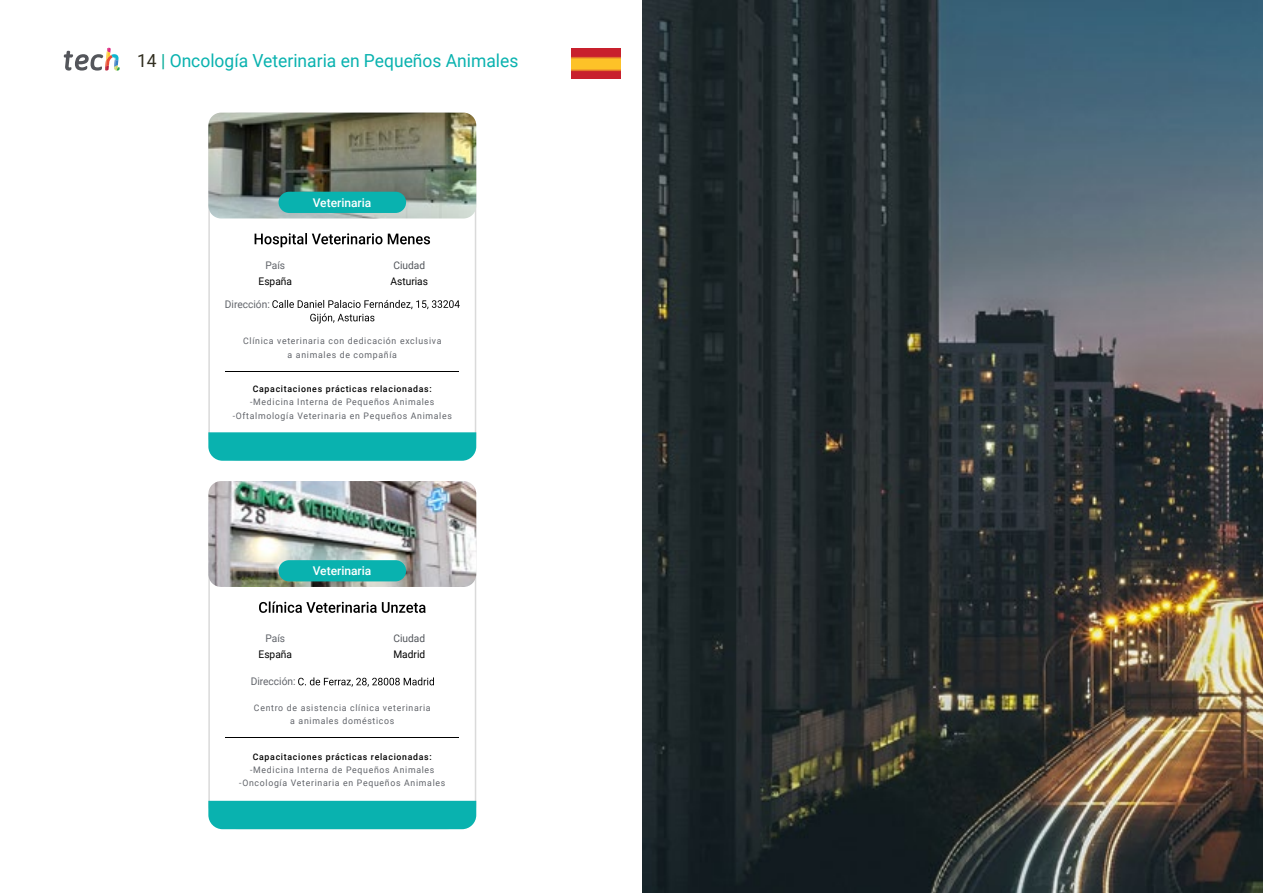
<style>
.page{position:relative;width:1263px;height:893px;background:#fff}
.page>*{position:absolute;margin:0;border:0;box-sizing:border-box;transform-origin:0 0}
.t1{font:18px "Roboto";color:#09b2af}
.t2{font:500 12px "Roboto";color:#fff}
.t3{font:10.5px "Roboto";color:#61646a}
.t4{font:10.5px "Roboto";color:#000}
.t5{font:10.5px "Roboto";color:#52555b}
.t6{font:9px/13.5px "Roboto";letter-spacing:.08em;color:#61646a;text-align:center}
.t7{font:500 9px "Roboto";letter-spacing:.08em;color:#000}
.s1{color:#312e20}
.s2{color:#00a996}
</style>
<div class="page">
<svg style="left:64px;top:48px;width:56px;height:23px"></svg>
<img style="left:571px;top:49px;width:50px;height:30px">
<img style="left:642px;top:0;width:621px;height:893px">
<svg style="left:208px;top:112px;width:269px;height:337px"></svg>
<img style="left:208px;top:113px;width:268px;height:105px">
<div style="left:279px;top:192px;width:127px;height:21px;background:#09b2af;border-radius:11px"></div>
<svg style="left:208px;top:432px;width:268px;height:29px;background:#10b4b1"></svg>
<hr style="left:225px;top:371px;width:234px;height:1px;background:#000">
<svg style="left:255px;top:233px;width:175px;height:14px"></svg>
<svg style="left:272px;top:300px;width:188px;height:24px"></svg>
<svg style="left:208px;top:492px;width:269px;height:338px"></svg>
<img style="left:208px;top:481px;width:268px;height:106px">
<div style="left:279px;top:560px;width:127px;height:21px;background:#09b2af;border-radius:11px"></div>
<div style="left:208px;top:801px;width:268px;height:28px;background:#09b2af"></div>
<hr style="left:225px;top:737px;width:234px;height:1px;background:#000">
<svg style="left:259px;top:601px;width:167px;height:12px"></svg>
<svg style="left:298px;top:677px;width:136px;height:10px"></svg>
<h1 class="t1" style="left:137px;top:48px;width:383px"><span class="s1">14</span> <span class="s2">|</span> Oncología Veterinaria en Pequeños Animales</h1>
<h2 class="t2" style="left:313px;top:194px;width:60px">Veterinaria</h2>
<p class="t3" style="left:265px;top:258px;width:21px">País</p>
<p class="t4" style="left:259px;top:274px;width:35px">España</p>
<p class="t5" style="left:393px;top:258px;width:33px">Ciudad</p>
<p class="t4" style="left:390px;top:274px;width:39px">Asturias</p>
<p class="t3" style="left:225px;top:297px;width:46px">Dirección:</p>
<p class="t6" style="left:243px;top:334px;width:200px">Clínica veterinaria con dedicación exclusiva a animales de compañía</p>
<p class="t7" style="left:253px;top:383px;width:180px">Capacitaciones prácticas relacionadas:</p>
<p class="t6" style="left:233px;top:395px;width:221px">-Medicina Interna de Pequeños Animales -Oftalmología Veterinaria en Pequeños Animales</p>
<h2 class="t2" style="left:313px;top:563px;width:60px">Veterinaria</h2>
<p class="t3" style="left:265px;top:631px;width:21px">País</p>
<p class="t4" style="left:259px;top:647px;width:35px">España</p>
<p class="t5" style="left:393px;top:631px;width:33px">Ciudad</p>
<p class="t4" style="left:393px;top:647px;width:33px">Madrid</p>
<p class="t3" style="left:251px;top:674px;width:46px">Dirección:</p>
<p class="t6" style="left:254px;top:701px;width:178px">Centro de asistencia clínica veterinaria a animales domésticos</p>
<p class="t7" style="left:253px;top:750px;width:180px">Capacitaciones prácticas relacionadas:</p>
<p class="t6" style="left:239px;top:763px;width:208px">-Medicina Interna de Pequeños Animales -Oncología Veterinaria en Pequeños Animales</p>
</div>
